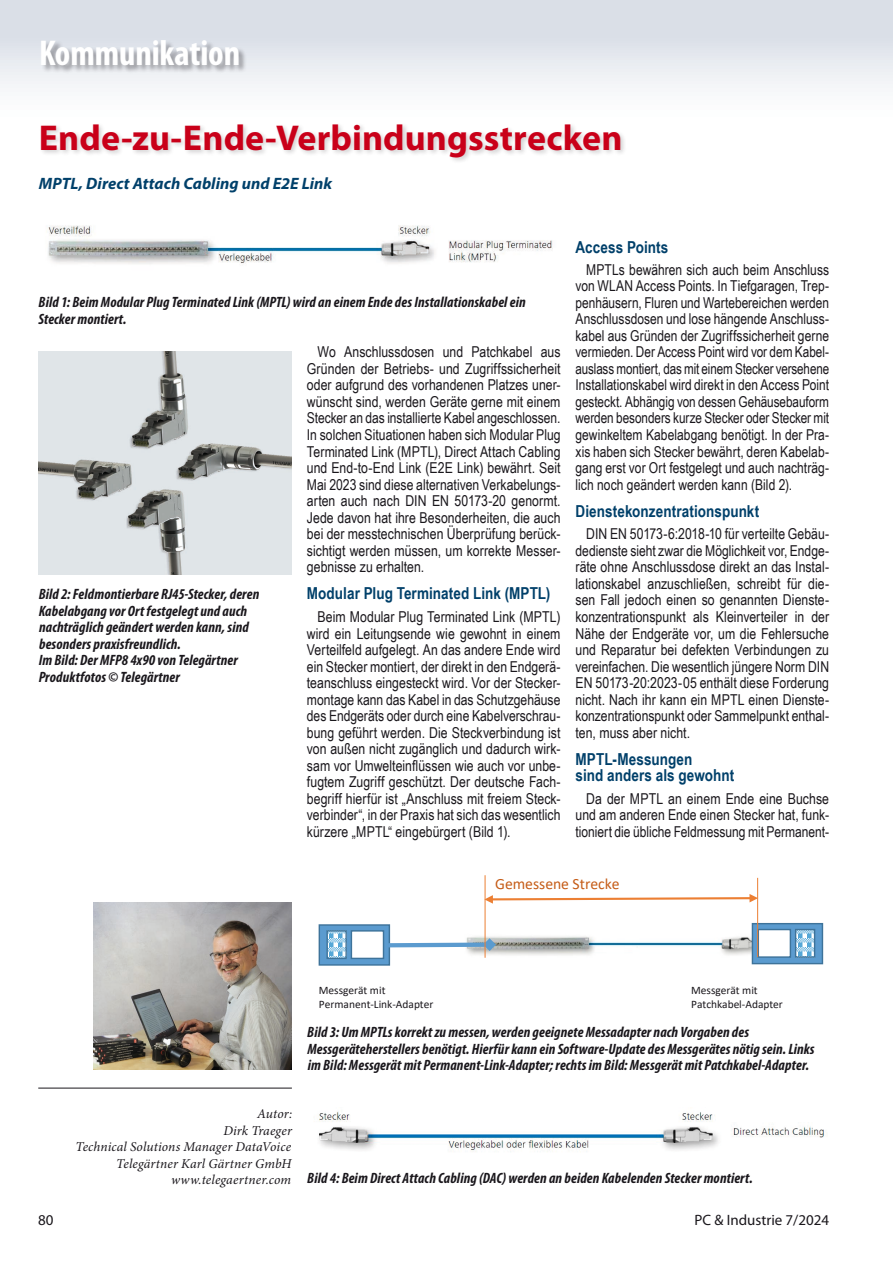
<style>
.page{position:relative;width:893px;height:1263px;background:#fff}
.page>*{position:absolute;margin:0;border:0;box-sizing:border-box;transform-origin:0 0}
.t1{font:700 36px "Myriad Pro";letter-spacing:.005em;color:#c90019}
.t2{font:700 condensed 36px "Myriad Pro";letter-spacing:-.005em;color:#fff}
.t3{font:700 16.5px/16.5px "Arial Narrow";letter-spacing:.005em;color:#00406a}
.t4{font:italic 700 16.5px "Myriad Pro";letter-spacing:.005em;color:#00406a}
.t5{font:15.6px "Calibri";color:#c55c17}
.t6{font:15px/16.5px "Arial Narrow";color:#1a171c;text-align:justify}
.t7{font:italic 700 condensed 15px/16.5px "Myriad Pro";letter-spacing:.005em;color:#1a171c}
.t8{font:15px "Myriad Pro";color:#1a171c}
.t9{font:italic 13.5px/16.5px "Minion Pro";letter-spacing:.01em;color:#1a171c;text-align:right}
.t10{font:11.4px "Calibri";letter-spacing:-.005em;color:#1a171c}
</style>
<div class="page">
<div style="left:0;top:0;width:893px;height:128px;background:linear-gradient(to bottom,#d2d8e2,#fff)"></div>
<div style="left:41px;top:41px;width:206px;height:33px;background:#1a171c;opacity:.4"></div>
<hr style="left:38px;top:1088px;width:254px;height:1px;background:#1a171c">
<div style="left:39px;top:123px;width:587px;height:41px;background:#1a171c;opacity:.2"></div>
<img style="left:48px;top:225px;width:505px;height:39px">
<img style="left:38px;top:351px;width:254px;height:223px">
<img style="left:467px;top:931px;width:285px;height:26px">
<div style="left:319px;top:925px;width:70px;height:40px;background:#5b9bcf"></div>
<div style="left:319px;top:924px;width:71px;height:42px;border:1px solid #3e739a"></div>
<div style="left:351px;top:931px;width:32px;height:27px;background:#fff"></div>
<div style="left:351px;top:930px;width:33px;height:29px;border:1px solid #3e739a"></div>
<svg style="left:328px;top:932px;width:17px;height:25px"></svg>
<div style="left:326px;top:930px;width:21px;height:29px;border:1px solid #3e739a"></div>
<svg style="left:384px;top:938px;width:112px;height:13px"></svg>
<hr style="left:485px;top:875px;width:1px;height:83px;background:#ec7f33">
<img style="left:485px;top:875px;width:1px;height:19px">
<svg style="left:484px;top:894px;width:273px;height:10px"></svg>
<div style="left:752px;top:924px;width:70px;height:39px;background:#5b9bcf"></div>
<div style="left:752px;top:923px;width:71px;height:41px;border:1px solid #3e739a"></div>
<div style="left:758px;top:929px;width:32px;height:28px;background:#fff"></div>
<div style="left:758px;top:929px;width:33px;height:29px;border:1px solid #3e739a"></div>
<svg style="left:797px;top:931px;width:16px;height:25px"></svg>
<div style="left:795px;top:929px;width:20px;height:29px;border:1px solid #3e739a"></div>
<hr style="left:757px;top:878px;width:1px;height:79px;background:#ec7f33">
<img style="left:319px;top:1111px;width:508px;height:41px">
<img style="left:94px;top:902px;width:198px;height:167px">
<h1 class="t2" style="left:39px;top:30px;width:203px">Kommunikation</h1>
<h1 class="t1" style="left:39px;top:114px;width:585px">Ende-zu-Ende-Verbindungsstrecken</h1>
<p class="t4" style="left:39px;top:173px;width:295px">MPTL, Direct Attach Cabling und E2E Link</p>
<p class="t7" style="left:39px;top:293px;width:489px">Bild 1: Beim Modular Plug Terminated Link (MPTL) wird an einem Ende des Installationskabel ein<br>Stecker montiert.</p>
<p class="t7" style="left:39px;top:586px;width:222px">Bild 2: Feldmontierbare RJ45-Stecker, deren Kabelabgang vor Ort festgelegt und auch nachträglich geändert werden kann, sind besonders praxisfreundlich.<br>Im Bild: Der MFP8 4x90 von Telegärtner Produktfotos © Telegärtner</p>
<p class="t6" style="left:307px;top:343px;width:255px;text-indent:11px">Wo Anschlussdosen und Patchkabel aus Gründen der Betriebs- und Zugriffssicherheit oder aufgrund des vorhandenen Platzes uner&shy;wünscht sind, werden Geräte gerne mit einem Stecker an das installierte Kabel angeschlossen.<br>In solchen Situationen haben sich Modular Plug Terminated Link (MPTL), Direct Attach Cabling und End-to-End Link (E2E Link) bewährt. Seit Mai 2023 sind diese alternativen Verkabelungs&shy;arten auch nach DIN EN 50173-20 genormt.<br>Jede davon hat ihre Besonderheiten, die auch bei der messtechnischen Überprüfung berück&shy;sichtigt werden müssen, um korrekte Messer&shy;gebnisse zu erhalten.</p>
<p class="t3" style="left:307px;top:585px;width:245px">Modular Plug Terminated Link (MPTL)</p>
<p class="t6" style="left:307px;top:608px;width:255px;text-indent:11px">Beim Modular Plug Terminated Link (MPTL) wird ein Leitungsende wie gewohnt in einem Verteilfeld aufgelegt. An das andere Ende wird ein Stecker montiert, der direkt in den Endgerä&shy;teanschluss eingesteckt wird. Vor der Stecker&shy;montage kann das Kabel in das Schutzgehäuse des Endgeräts oder durch eine Kabelverschrau&shy;bung geführt werden. Die Steckverbindung ist von außen nicht zugänglich und dadurch wirk&shy;sam vor Umwelteinflüssen wie auch vor unbe&shy;fugtem Zugriff geschützt. Der deutsche Fach&shy;begriff hierfür ist „Anschluss mit freiem Steck&shy;verbinder“, in der Praxis hat sich das wesentlich kürzere „MPTL“ eingebürgert (Bild 1).</p>
<p class="t3" style="left:576px;top:238px;width:94px">Access Points</p>
<p class="t6" style="left:576px;top:260px;width:255px;text-indent:11px">MPTLs bewähren sich auch beim Anschluss von WLAN Access Points. In Tiefgaragen, Trep&shy;penhäusern, Fluren und Wartebereichen werden Anschlussdosen und lose hängende Anschluss&shy;kabel aus Gründen der Zugriffssicherheit gerne vermieden. Der Access Point wird vor dem Kabel&shy;auslass montiert, das mit einem Stecker versehene Installationskabel wird direkt in den Access Point gesteckt. Abhängig von dessen Gehäusebauform werden besonders kurze Stecker oder Stecker mit gewinkeltem Kabelabgang benötigt. In der Pra&shy;xis haben sich Stecker bewährt, deren Kabelab&shy;gang erst vor Ort festgelegt und auch nachträg&shy;lich noch geändert werden kann (Bild 2).</p>
<p class="t3" style="left:576px;top:502px;width:185px">Dienstekonzentrationspunkt</p>
<p class="t6" style="left:576px;top:525px;width:255px;text-indent:11px">DIN EN 50173-6:2018-10 für verteilte Gebäu&shy;dedienste sieht zwar die Möglichkeit vor, Endge&shy;räte ohne Anschlussdose direkt an das Instal&shy;lationskabel anzuschließen, schreibt für die&shy;sen Fall jedoch einen so genannten Dienste&shy;konzentrationspunkt als Kleinverteiler in der Nähe der Endgeräte vor, um die Fehlersuche und Reparatur bei defekten Verbindungen zu vereinfachen. Die wesentlich jüngere Norm DIN EN 50173-20:2023-05 enthält diese Forderung nicht. Nach ihr kann ein MPTL einen Dienste&shy;konzentrationspunkt oder Sammelpunkt enthal&shy;ten, muss aber nicht.</p>
<p class="t3" style="left:576px;top:750px;width:160px">MPTL-Messungen<br>sind anders als gewohnt</p>
<p class="t6" style="left:576px;top:790px;width:255px;text-indent:11px">Da der MPTL an einem Ende eine Buchse und am anderen Ende einen Stecker hat, funk&shy;tioniert die übliche Feldmessung mit Permanent-</p>
<p class="t5" style="left:495px;top:873px;width:126px">Gemessene Strecke</p>
<p class="t10" style="left:319px;top:982px;width:68px">Messgerät mit</p>
<p class="t10" style="left:691px;top:982px;width:68px">Messgerät mit</p>
<p class="t10" style="left:319px;top:997px;width:116px">Permanent-Link-Adapter</p>
<p class="t10" style="left:691px;top:997px;width:93px">Patchkabel-Adapter</p>
<p class="t9" style="left:76px;top:1106px;width:218px">Autor:<br>Dirk Traeger<br>Technical Solutions Manager DataVoice<br>Telegärtner Karl Gärtner GmbH www.telegaertner.com</p>
<p class="t7" style="left:307px;top:1023px;width:509px">Bild 3: Um MPTLs korrekt zu messen, werden geeignete Messadapter nach Vorgaben des<br>Messgeräteherstellers benötigt. Hierfür kann ein Software-Update des Messgerätes nötig sein. Links im Bild: Messgerät mit Permanent-Link-Adapter; rechts im Bild: Messgerät mit Patchkabel-Adapter.</p>
<p class="t7" style="left:307px;top:1170px;width:447px">Bild 4: Beim Direct Attach Cabling (DAC) werden an beiden Kabelenden Stecker montiert.</p>
<p class="t8" style="left:38px;top:1210px;width:17px">80</p>
<p class="t8" style="left:694px;top:1210px;width:136px">PC &amp; Industrie 7/2024</p>
</div>
